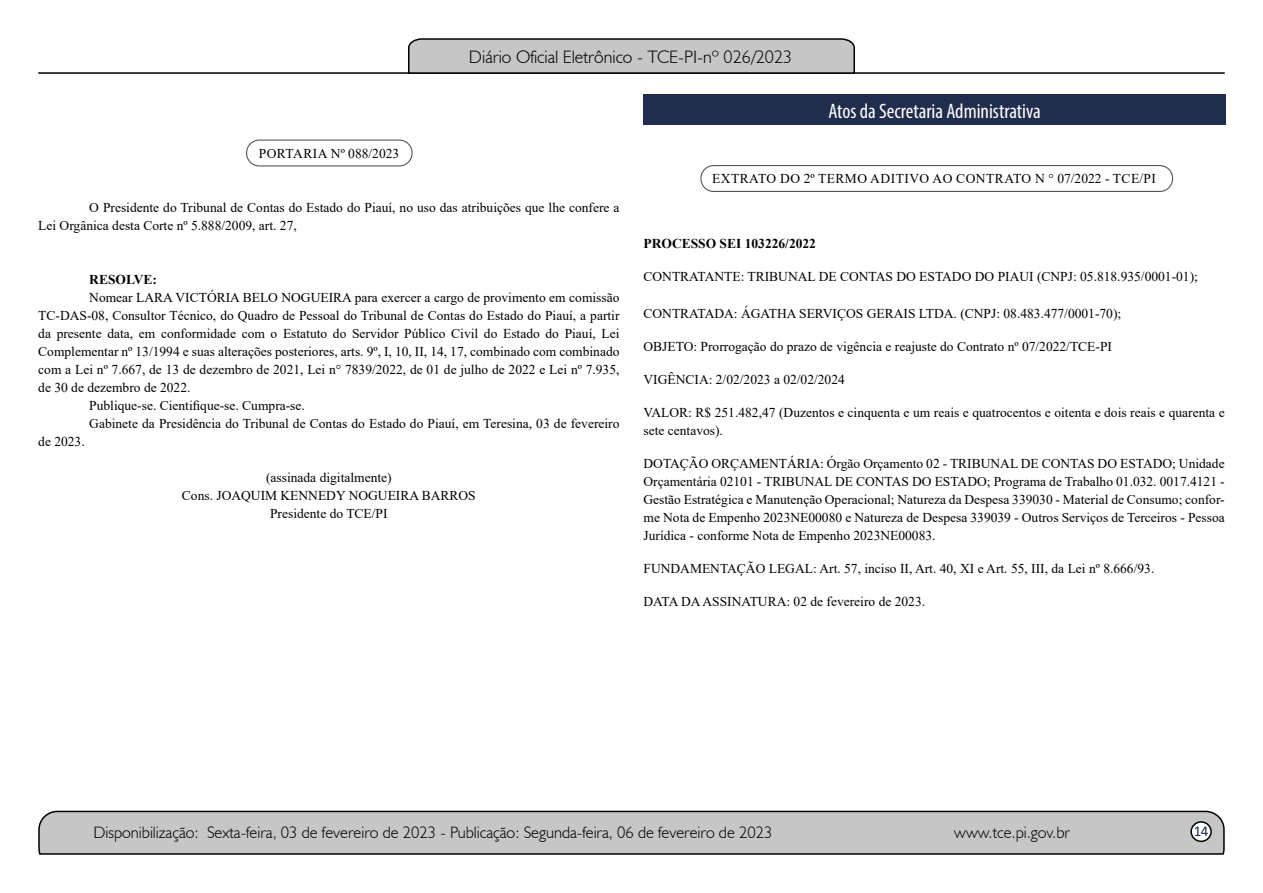
<style>
.page{position:relative;width:1263px;height:893px;background:#fff}
.page>*{position:absolute;margin:0;border:0;box-sizing:border-box;transform-origin:0 0}
.t1{font:condensed 21px "Myriad Pro";color:#fff}
.t2{font:300 18px "Humanist 521 BT";color:#000}
.t3{font:300 16.5px "Humanist 521 BT";color:#000}
.t4{font:15px "Calibri";color:#212d4c}
.t5{font:13.5px/18px "Times New Roman";color:#000}
.t6{font:13.5px "Times New Roman";letter-spacing:.035em;color:#000}
.t7{font:700 13.5px "Times New Roman";color:#000}
</style>
<div class="page">
<svg style="left:38px;top:810px;width:1187px;height:45px;background:#b9b9b9"></svg>
<div style="left:1191px;top:822px;width:20px;height:19px;background:#fff;border-radius:50%"></div>
<div style="left:1190px;top:821px;width:22px;height:21px;border:2px solid #000;border-radius:50%"></div>
<hr style="left:38px;top:72px;width:1187px;height:2px;background:#000">
<svg style="left:407px;top:38px;width:449px;height:36px;background:#b4b4b4"></svg>
<div style="left:643px;top:94px;width:583px;height:31px;background:#212d4c"></div>
<div style="left:700px;top:165px;width:473px;height:27px;border:1px solid #575756;border-radius:13px"></div>
<div style="left:246px;top:140px;width:167px;height:27px;border:1px solid #575756;border-radius:13px"></div>
<p class="t5" style="left:259px;top:144px;width:142px">PORTARIA Nº 088/2023</p>
<h2 class="t2" style="left:469px;top:46px;width:325px">Diário Oficial Eletrônico - TCE-PI-nº 026/2023</h2>
<h1 class="t1" style="left:828px;top:98px;width:214px">Atos da Secretaria Administrativa</h1>
<p class="t6" style="left:712px;top:169px;width:445px">EXTRATO DO 2º TERMO ADITIVO AO CONTRATO N ° 07/2022 - TCE/PI</p>
<p class="t5" style="left:38px;top:198px;width:583px;text-indent:51px">O Presidente do Tribunal de Contas do Estado do Piauí, no uso das atribuições que lhe confere a<br>Lei Orgânica desta Corte nº 5.888/2009, art. 27,</p>
<p class="t7" style="left:89px;top:269px;width:69px">RESOLVE:</p>
<p class="t5" style="left:89px;top:288px;width:532px">Nomear LARA VICTÓRIA BELO NOGUEIRA para exercer a cargo de provimento em comissão</p>
<p class="t5" style="left:38px;top:306px;width:583px">TC-DAS-08, Consultor Técnico, do Quadro de Pessoal do Tribunal de Contas do Estado do Piauí, a partir</p>
<p class="t5" style="left:38px;top:324px;width:583px">da presente data, em conformidade com o Estatuto do Servidor Público Civil do Estado do Piauí, Lei</p>
<p class="t5" style="left:38px;top:342px;width:583px">Complementar nº 13/1994 e suas alterações posteriores, arts. 9º, I, 10, II, 14, 17, combinado com combinado</p>
<p class="t5" style="left:38px;top:360px;width:583px">com a Lei nº 7.667, de 13 de dezembro de 2021, Lei n° 7839/2022, de 01 de julho de 2022 e Lei nº 7.935,</p>
<p class="t5" style="left:38px;top:378px;width:154px">de 30 de dezembro de 2022.</p>
<p class="t5" style="left:89px;top:396px;width:217px">Publique-se. Cientifique-se. Cumpra-se.</p>
<p class="t5" style="left:89px;top:414px;width:532px">Gabinete da Presidência do Tribunal de Contas do Estado do Piauí, em Teresina, 03 de fevereiro</p>
<p class="t5" style="left:38px;top:432px;width:48px">de 2023.</p>
<p class="t5" style="left:182px;top:468px;width:295px;text-align:center">(assinada digitalmente)<br>Cons. JOAQUIM KENNEDY NOGUEIRA BARROS<br>Presidente do TCE/PI</p>
<p class="t7" style="left:643px;top:234px;width:174px">PROCESSO SEI 103226/2022</p>
<p class="t5" style="left:643px;top:268px;width:556px">CONTRATANTE: TRIBUNAL DE CONTAS DO ESTADO DO PIAUI (CNPJ: 05.818.935/0001-01);</p>
<p class="t5" style="left:643px;top:304px;width:479px">CONTRATADA: ÁGATHA SERVIÇOS GERAIS LTDA. (CNPJ: 08.483.477/0001-70);</p>
<p class="t5" style="left:643px;top:337px;width:470px">OBJETO: Prorrogação do prazo de vigência e reajuste do Contrato nº 07/2022/TCE-PI</p>
<p class="t5" style="left:643px;top:370px;width:203px">VIGÊNCIA: 2/02/2023 a 02/02/2024</p>
<p class="t5" style="left:643px;top:403px;width:583px">VALOR: R$ 251.482,47 (Duzentos e cinquenta e um reais e quatrocentos e oitenta e dois reais e quarenta e sete centavos).</p>
<p class="t5" style="left:643px;top:454px;width:583px;text-align:justify">DOTAÇÃO ORÇAMENTÁRIA: Órgão Orçamento 02 - TRIBUNAL DE CONTAS DO ESTADO; Unidade Orçamentária 02101 - TRIBUNAL DE CONTAS DO ESTADO; Programa de Trabalho 01.032. 0017.4121 - Gestão Estratégica e Manutenção Operacional; Natureza da Despesa 339030 - Material de Consumo; confor&shy;me Nota de Empenho 2023NE00080 e Natureza de Despesa 339039 - Outros Serviços de Terceiros - Pessoa Jurídica - conforme Nota de Empenho 2023NE00083.</p>
<p class="t5" style="left:643px;top:559px;width:512px">FUNDAMENTAÇÃO LEGAL: Art. 57, inciso II, Art. 40, XI e Art. 55, III, da Lei nº 8.666/93.</p>
<p class="t5" style="left:643px;top:592px;width:283px">DATA DA ASSINATURA: 02 de fevereiro de 2023.</p>
<p class="t3" style="left:93px;top:822px;width:680px">Disponibilização: Sexta-feira, 03 de fevereiro de 2023 - Publicação: Segunda-feira, 06 de fevereiro de 2023</p>
<p class="t3" style="left:954px;top:822px;width:117px">www.tce.pi.gov.br</p>
<p class="t4" style="left:1194px;top:821px;width:16px">14</p>
</div>
